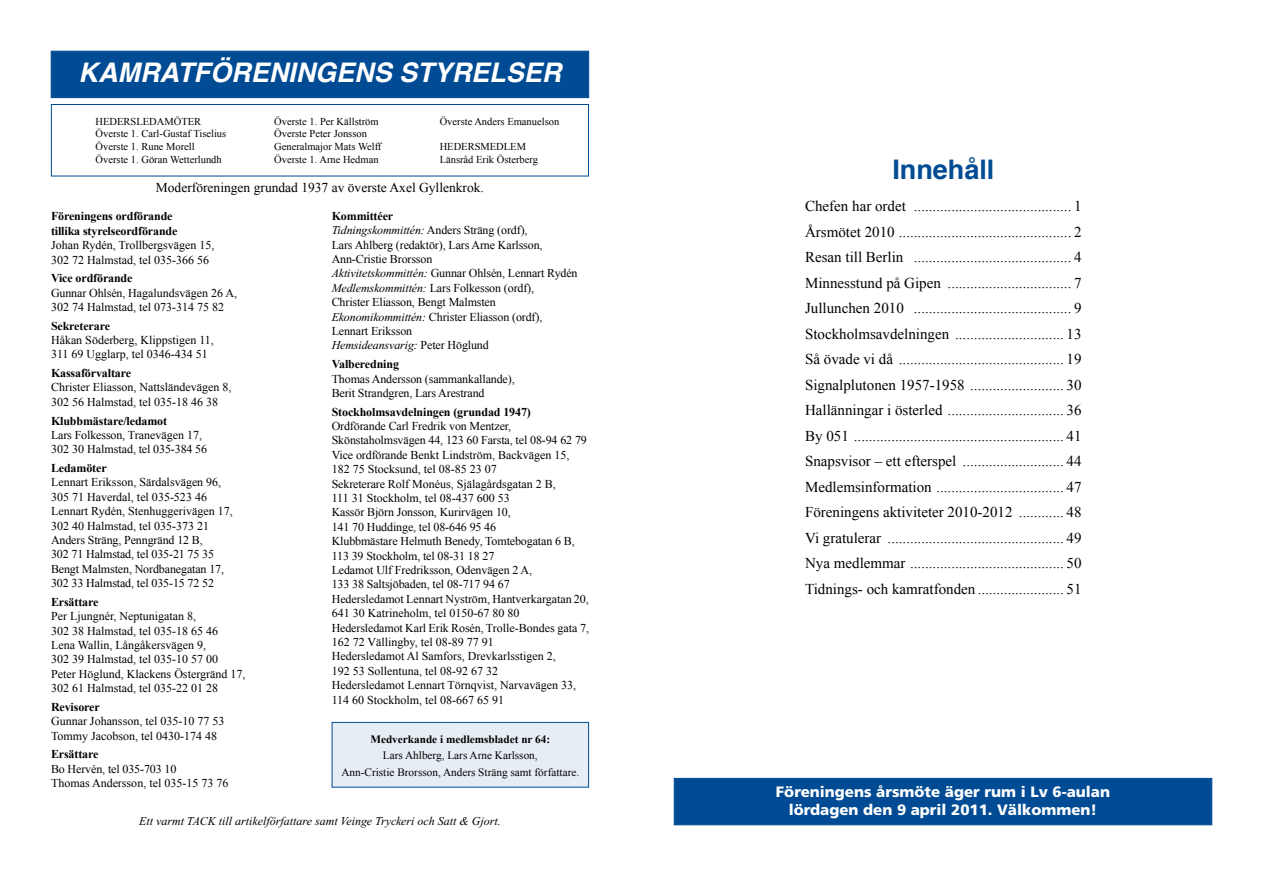
<style>
.page{position:relative;width:1263px;height:893px;background:#fff}
.page>*{position:absolute;margin:0;border:0;box-sizing:border-box;transform-origin:0 0}
.t1{font:italic 700 27px "Helvetica";color:#fff}
.t2{font:700 27px "Helvetica";color:#004b93}
.t3{font:15px/25.5px "Times New Roman";color:#000;text-align:justify}
.t4{font:900 15px/18px "Frutiger";color:#fff;text-align:center}
.t5{font:13.5px "Times New Roman";color:#000}
.t6{font:12px/14.4px "Times New Roman";color:#000}
.t7{font:700 12px/14.4px "Times New Roman";letter-spacing:-.01em;color:#000}
.t8{font:italic 12px "Times New Roman";color:#000}
.t9{font:11.25px/16.5px "Times New Roman";color:#000;text-align:center}
.t10{font:700 11.25px "Times New Roman";color:#000}
.t11{font:10.5px/12.6px "Times New Roman";color:#000}
.s1{font-weight:700}
.s2{font-style:italic}
</style>
<div class="page">
<div style="left:51px;top:51px;width:538px;height:47px;background:#004b93;border:1px solid #004b93"></div>
<div style="left:51px;top:104px;width:538px;height:72px;background:#fff;border:1px solid #004b93"></div>
<div style="left:332px;top:722px;width:257px;height:65px;background:#e6edf4;border:1px solid #004b93"></div>
<div style="left:674px;top:778px;width:538px;height:47px;background:#004b93;border:1px solid #004b93"></div>
<h1 class="t1" style="left:79px;top:50px;width:484px">KAMRATFÖRENINGENS STYRELSER</h1>
<p class="t11" style="left:96px;top:115px;width:132px">HEDERSLEDAMÖTER<br>Överste 1. Carl-Gustaf Tiselius<br>Överste 1. Rune Morell<br>Överste 1. Göran Wetterlundh</p>
<p class="t11" style="left:440px;top:115px;width:121px">Överste Anders Emanuelson</p>
<p class="t11" style="left:274px;top:115px;width:109px">Överste 1. Per Källström<br>Överste Peter Jonsson<br>Generalmajor Mats Welff<br>Överste 1. Arne Hedman</p>
<p class="t11" style="left:440px;top:140px;width:100px">HEDERSMEDLEM<br>Länsråd Erik Österberg</p>
<p class="t5" style="left:156px;top:178px;width:330px">Moderföreningen grundad 1937 av överste Axel Gyllenkrok.</p>
<p class="t7" style="left:51px;top:209px;width:128px">Föreningens ordförande tillika styrelseordförande</p>
<p class="t6" style="left:51px;top:238px;width:165px">Johan Rydén, Trollbergsvägen 15,<br>302 72 Halmstad, tel 035-366 56</p>
<p class="t7" style="left:51px;top:271px;width:83px">Vice ordförande</p>
<p class="t6" style="left:51px;top:285px;width:188px">Gunnar Ohlsén, Hagalundsvägen 26 A,<br>302 74 Halmstad, tel 073-314 75 82</p>
<p class="t7" style="left:51px;top:318px;width:61px">Sekreterare</p>
<p class="t6" style="left:51px;top:333px;width:164px">Håkan Söderberg, Klippstigen 11,<br>311 69 Ugglarp, tel 0346-434 51</p>
<p class="t7" style="left:51px;top:366px;width:82px">Kassaförvaltare</p>
<p class="t6" style="left:51px;top:380px;width:182px">Christer Eliasson, Nattsländevägen 8,<br>302 56 Halmstad, tel 035-18 46 38</p>
<p class="t7" style="left:51px;top:413px;width:118px">Klubbmästare/ledamot</p>
<p class="t6" style="left:51px;top:427px;width:158px">Lars Folkesson, Tranevägen 17,<br>302 30 Halmstad, tel 035-384 56</p>
<p class="t7" style="left:51px;top:460px;width:57px">Ledamöter</p>
<p class="t6" style="left:51px;top:475px;width:183px">Lennart Eriksson, Särdalsvägen 96, 305 71 Haverdal, tel 035-523 46<br>Lennart Rydén, Stenhuggerivägen 17, 302 40 Halmstad, tel 035-373 21<br>Anders Sträng, Penngränd 12 B,<br>302 71 Halmstad, tel 035-21 75 35<br>Bengt Malmsten, Nordbanegatan 17, 302 33 Halmstad, tel 035-15 72 52</p>
<p class="t7" style="left:51px;top:594px;width:49px">Ersättare</p>
<p class="t6" style="left:51px;top:609px;width:196px">Per Ljungnér, Neptunigatan 8,<br>302 38 Halmstad, tel 035-18 65 46<br>Lena Wallin, Långåkersvägen 9,<br>302 39 Halmstad, tel 035-10 57 00<br>Peter Höglund, Klackens Östergränd 17, 302 61 Halmstad, tel 035-22 01 28</p>
<p class="t7" style="left:51px;top:699px;width:50px">Revisorer</p>
<p class="t6" style="left:51px;top:714px;width:175px">Gunnar Johansson, tel 035-10 77 53<br>Tommy Jacobson, tel 0430-174 48</p>
<p class="t7" style="left:51px;top:747px;width:49px">Ersättare</p>
<p class="t6" style="left:51px;top:761px;width:179px">Bo Hervén, tel 035-703 10<br>Thomas Andersson, tel 035-15 73 76</p>
<p class="t6" style="left:332px;top:208px;width:247px"><span class="s1">Kommittéer<br></span><span class="s2">Tidningskommittén:</span> Anders Sträng (ordf),<br>Lars Ahlberg (redaktör), Lars Arne Karlsson, Ann-Cristie Brorsson<br><span class="s2">Aktivitetskommittén:</span> Gunnar Ohlsén, Lennart Rydén <span class="s2">Medlemskommittén:</span> Lars Folkesson (ordf),<br>Christer Eliasson, Bengt Malmsten <span class="s2">Ekonomikommittén:</span> Christer Eliasson (ordf), Lennart Eriksson<br><span class="s2">Hemsideansvarig:</span> Peter Höglund</p>
<p class="t7" style="left:332px;top:357px;width:69px">Valberedning</p>
<p class="t6" style="left:332px;top:371px;width:185px">Thomas Andersson (sammankallande),<br>Berit Strandgren, Lars Arestrand</p>
<p class="t7" style="left:332px;top:404px;width:201px">Stockholmsavdelningen (grundad 1947)</p>
<p class="t6" style="left:332px;top:419px;width:259px">Ordförande Carl Fredrik von Mentzer, Skönstaholmsvägen 44, 123 60 Farsta, tel 08-94 62 79<br>Vice ordförande Benkt Lindström, Backvägen 15, 182 75 Stocksund, tel 08-85 23 07<br>Sekreterare Rolf Monéus, Själagårdsgatan 2 B,<br>111 31 Stockholm, tel 08-437 600 53<br>Kassör Björn Jonsson, Kurirvägen 10,<br>141 70 Huddinge, tel 08-646 95 46<br>Klubbmästare Helmuth Benedy, Tomtebogatan 6 B, 113 39 Stockholm, tel 08-31 18 27<br>Ledamot Ulf Fredriksson, Odenvägen 2 A,<br>133 38 Saltsjöbaden, tel 08-717 94 67<br>Hedersledamot Lennart Nyström, Hantverkargatan 20, 641 30 Katrineholm, tel 0150-67 80 80<br>Hedersledamot Karl Erik Rosén, Trolle-Bondes gata 7, 162 72 Vällingby, tel 08-89 77 91<br>Hedersledamot Al Samfors, Drevkarlsstigen 2,<br>192 53 Sollentuna, tel 08-92 67 32<br>Hedersledamot Lennart Törnqvist, Narvavägen 33, 114 60 Stockholm, tel 08-667 65 91</p>
<p class="t10" style="left:370px;top:731px;width:181px">Medverkande i medlemsbladet nr 64:</p>
<p class="t9" style="left:341px;top:747px;width:239px">Lars Ahlberg, Lars Arne Karlsson,<br>Ann-Cristie Brorsson, Anders Sträng samt författare.</p>
<p class="t8" style="left:139px;top:814px;width:363px">Ett varmt TACK till artikelförfattare samt Veinge Tryckeri och Satt &amp; Gjort.</p>
<h1 class="t2" style="left:892px;top:148px;width:104px">Innehåll</h1>
<p class="t3" style="left:805px;top:193px;width:278px">Chefen har ordet .......................................... 1<br>Årsmötet 2010 .............................................. 2<br>Resan till Berlin .......................................... 4<br>Minnesstund på Gipen ................................. 7<br>Jullunchen 2010 .......................................... 9<br>Stockholmsavdelningen ............................. 13<br>Så övade vi då ............................................ 19<br>Signalplutonen 1957-1958 ......................... 30<br>Hallänningar i österled ............................... 36<br>By 051 ........................................................ 41<br>Snapsvisor – ett efterspel ........................... 44<br>Medlemsinformation .................................. 47<br>Föreningens aktiviteter 2010-2012 ............ 48<br>Vi gratulerar ............................................... 49<br>Nya medlemmar ......................................... 50<br>Tidnings- och kamratfonden ....................... 51</p>
<p class="t4" style="left:776px;top:782px;width:336px">Föreningens årsmöte äger rum i Lv 6-aulan lördagen den 9 april 2011. Välkommen!</p>
</div>
